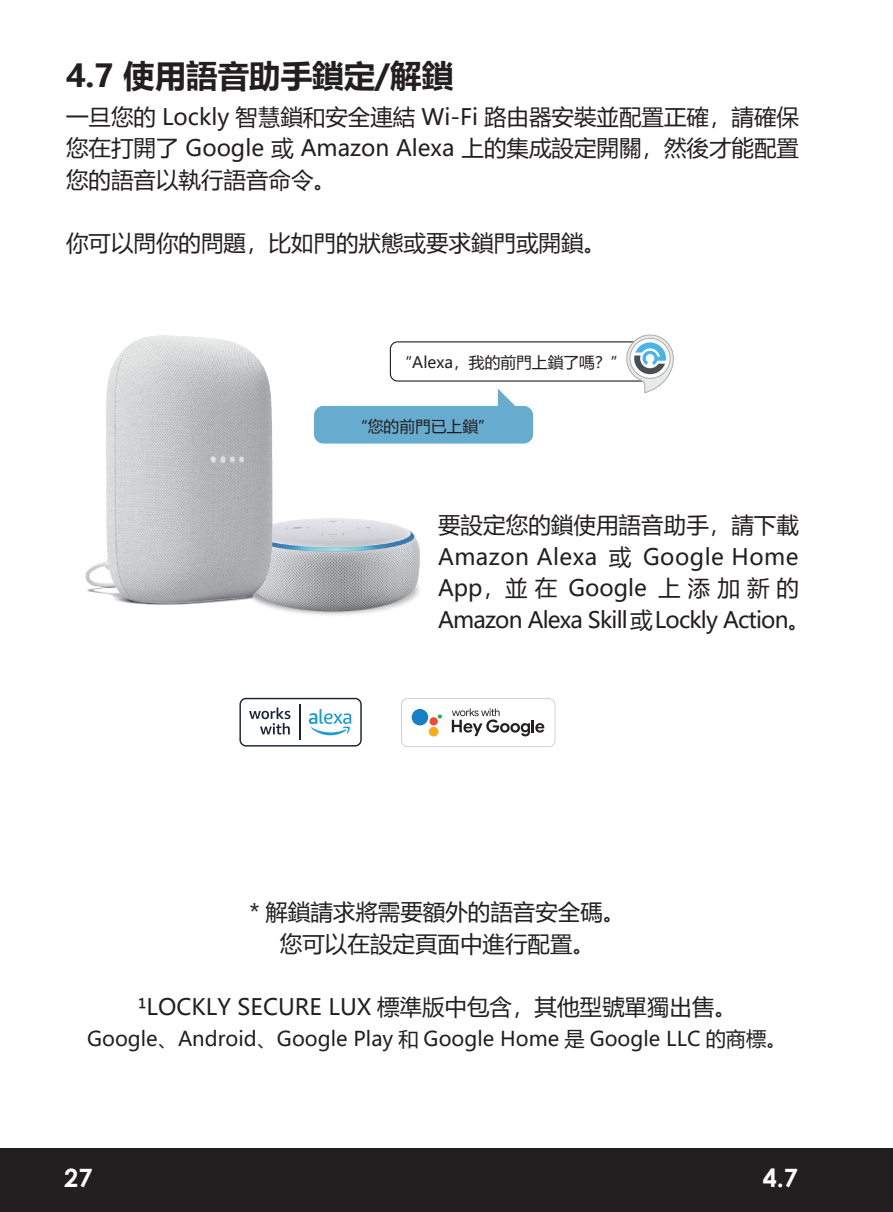
<style>
.page{position:relative;width:893px;height:1212px;background:#fff}
.page>*{position:absolute;margin:0;border:0;box-sizing:border-box;transform-origin:0 0}
.t1{font:700 31.5px "Microsoft Ya Hei";color:#231f20}
.t2{font:700 25.2px "Century Gothic";color:#fff}
.t3{font:22.5px/31.5px "Microsoft Ya Hei";color:#231f20;text-align:justify}
.t4{font:20.25px "Microsoft Ya Hei";color:#231f20}
.t5{font:15.75px "Microsoft Ya Hei";color:#231f20}
</style>
<div class="page">
<img style="left:263px;top:518px;width:157px;height:97px">
<img style="left:85px;top:335px;width:188px;height:270px">
<svg style="left:314px;top:335px;width:360px;height:109px"></svg>
<svg style="left:239px;top:698px;width:123px;height:48px"></svg>
<svg style="left:401px;top:698px;width:154px;height:49px"></svg>
<div style="left:430px;top:717px;width:8px;height:8px;background:#ef4930;border-radius:50%"></div>
<div style="left:429px;top:727px;width:9px;height:9px;background:#f9ab1a;border-radius:50%"></div>
<div style="left:412px;top:709px;width:16px;height:16px;background:#1680c4;border-radius:50%"></div>
<div style="left:0;top:1148px;width:893px;height:64px;background:#231f20"></div>
<h1 class="t1" style="left:66px;top:54px;width:389px">4.7 使用語音助手鎖定/解鎖</h1>
<p class="t3" style="left:66px;top:100px;width:735px">一旦您的 Lockly 智慧鎖和安全連結 Wi-Fi 路由器安裝並配置正確，請確保您在打開了 Google 或 Amazon Alexa 上的集成設定開關，然後才能配置您的語音以執行語音命令。</p>
<p class="t3" style="left:66px;top:226px;width:542px">你可以問你的問題，比如門的狀態或要求鎖門或開鎖。</p>
<p class="t5" style="left:397px;top:351px;width:231px">“Alexa，我的前門上鎖了嗎？”</p>
<p class="t5" style="left:352px;top:415px;width:143px">“您的前門已上鎖”</p>
<p class="t3" style="left:438px;top:509px;width:374px;text-align:left">要設定您的鎖使用語音助手，請下載<br>Amazon Alexa 或 Google Home<br>App，並在 Google 上添加新的<br>Amazon Alexa Skill或Lockly Action。</p>
<p class="t3" style="left:250px;top:896px;width:377px;text-align:center">* 解鎖請求將需要額外的語音安全碼。您可以在設定頁面中進行配置。</p>
<p class="t3" style="left:138px;top:990px;width:601px">¹LOCKLY SECURE LUX 標準版中包含，其他型號單獨出售。</p>
<p class="t4" style="left:87px;top:1025px;width:701px">Google、Android、Google Play 和 Google Home 是 Google LLC 的商標。</p>
<p class="t2" style="left:64px;top:1159px;width:30px">27</p>
<p class="t2" style="left:763px;top:1159px;width:37px">4.7</p>
</div>
